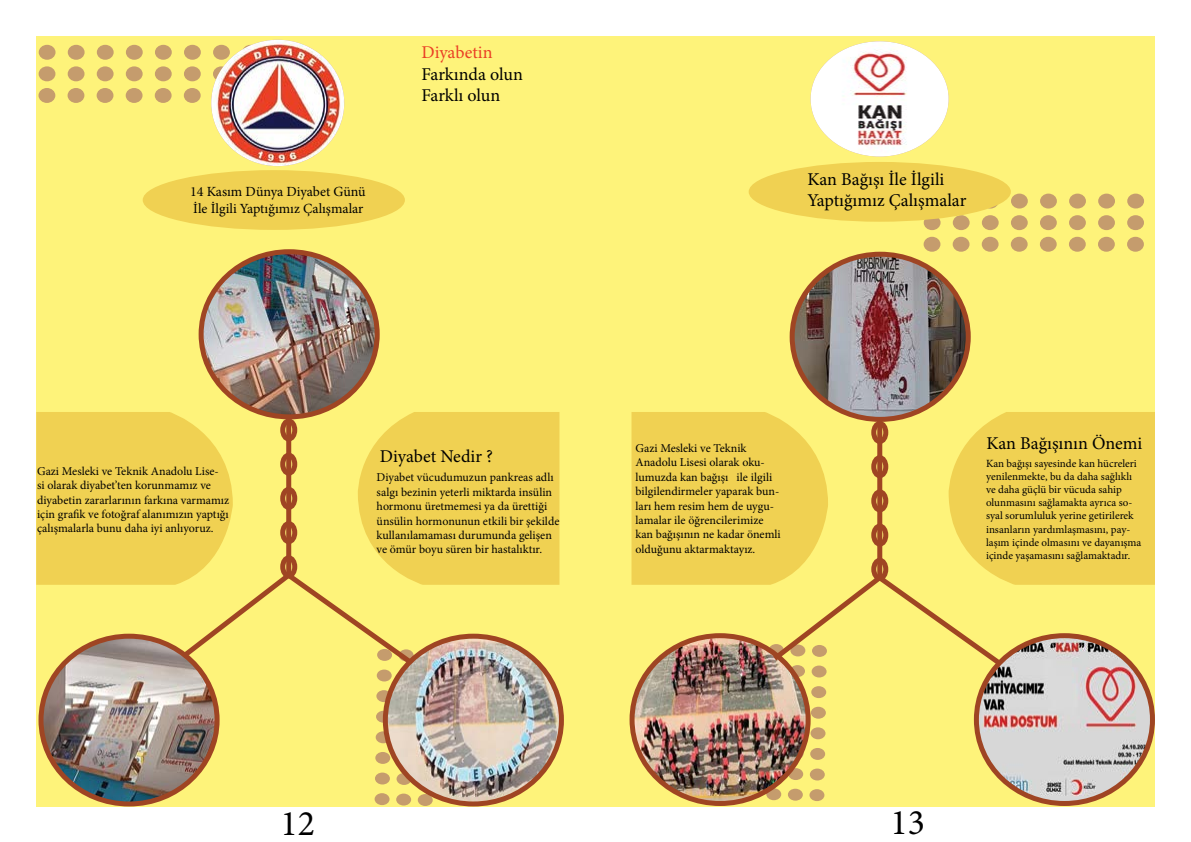
<style>
.page{position:relative;width:1191px;height:842px;background:#fff}
.page>*{position:absolute;margin:0;border:0;box-sizing:border-box;transform-origin:0 0}
.t1{font:36px "Minion Pro";color:#000}
.t2{font:18px/21.6px "Minion Pro";color:#000}
.t3{font:18px "Minion Pro";color:#ea3f25}
.t4{font:14px/16.8px "Minion Pro";color:#000}
.t5{font:12px/14.4px "Minion Pro";color:#000}
.t6{font:11px/13.2px "Minion Pro";color:#000}
</style>
<div class="page">
<div style="left:36px;top:36px;width:1119px;height:770px;background:#fef37a"></div>
<div style="left:923px;top:215px;width:17px;height:15px;background:#c59c6d;border-radius:50%"></div>
<div style="left:923px;top:237px;width:17px;height:15px;background:#c59c6d;border-radius:50%"></div>
<div style="left:952px;top:215px;width:17px;height:15px;background:#c59c6d;border-radius:50%"></div>
<div style="left:952px;top:237px;width:17px;height:15px;background:#c59c6d;border-radius:50%"></div>
<div style="left:981px;top:215px;width:17px;height:15px;background:#c59c6d;border-radius:50%"></div>
<div style="left:981px;top:237px;width:17px;height:15px;background:#c59c6d;border-radius:50%"></div>
<div style="left:1011px;top:194px;width:16px;height:15px;background:#c59c6d;border-radius:50%"></div>
<div style="left:1011px;top:215px;width:16px;height:15px;background:#c59c6d;border-radius:50%"></div>
<div style="left:1010px;top:237px;width:17px;height:15px;background:#c59c6d;border-radius:50%"></div>
<div style="left:1040px;top:194px;width:17px;height:15px;background:#c59c6d;border-radius:50%"></div>
<div style="left:1040px;top:215px;width:16px;height:15px;background:#c59c6d;border-radius:50%"></div>
<div style="left:1039px;top:237px;width:17px;height:15px;background:#c59c6d;border-radius:50%"></div>
<div style="left:1069px;top:194px;width:17px;height:15px;background:#c59c6d;border-radius:50%"></div>
<div style="left:1069px;top:215px;width:16px;height:15px;background:#c59c6d;border-radius:50%"></div>
<div style="left:1069px;top:237px;width:16px;height:15px;background:#c59c6d;border-radius:50%"></div>
<div style="left:1098px;top:194px;width:17px;height:15px;background:#c59c6d;border-radius:50%"></div>
<div style="left:1098px;top:215px;width:17px;height:15px;background:#c59c6d;border-radius:50%"></div>
<div style="left:1098px;top:237px;width:16px;height:15px;background:#c59c6d;border-radius:50%"></div>
<div style="left:1127px;top:194px;width:17px;height:15px;background:#c59c6d;border-radius:50%"></div>
<div style="left:1127px;top:215px;width:17px;height:15px;background:#c59c6d;border-radius:50%"></div>
<div style="left:1127px;top:237px;width:16px;height:15px;background:#c59c6d;border-radius:50%"></div>
<div style="left:809px;top:789px;width:15px;height:12px;background:#c59c6d;border-radius:50%"></div>
<div style="left:809px;top:768px;width:16px;height:12px;background:#c59c6d;border-radius:50%"></div>
<div style="left:810px;top:748px;width:15px;height:12px;background:#c59c6d;border-radius:50%"></div>
<div style="left:810px;top:727px;width:15px;height:12px;background:#c59c6d;border-radius:50%"></div>
<div style="left:811px;top:707px;width:15px;height:12px;background:#c59c6d;border-radius:50%"></div>
<div style="left:811px;top:686px;width:15px;height:12px;background:#c59c6d;border-radius:50%"></div>
<div style="left:811px;top:665px;width:15px;height:12px;background:#c59c6d;border-radius:50%"></div>
<div style="left:374px;top:793px;width:15px;height:12px;background:#c59c6d;border-radius:50%"></div>
<svg style="left:396px;top:793px;width:15px;height:13px"></svg>
<div style="left:418px;top:794px;width:15px;height:12px;background:#c59c6d;border-radius:50%"></div>
<div style="left:375px;top:772px;width:15px;height:12px;background:#c59c6d;border-radius:50%"></div>
<div style="left:375px;top:752px;width:15px;height:12px;background:#c59c6d;border-radius:50%"></div>
<div style="left:375px;top:731px;width:16px;height:12px;background:#c59c6d;border-radius:50%"></div>
<div style="left:376px;top:711px;width:15px;height:12px;background:#c59c6d;border-radius:50%"></div>
<div style="left:376px;top:690px;width:15px;height:12px;background:#c59c6d;border-radius:50%"></div>
<div style="left:377px;top:669px;width:15px;height:12px;background:#c59c6d;border-radius:50%"></div>
<div style="left:39px;top:45px;width:17px;height:15px;background:#c59c6d;border-radius:50%"></div>
<div style="left:39px;top:66px;width:16px;height:15px;background:#c59c6d;border-radius:50%"></div>
<div style="left:38px;top:88px;width:17px;height:15px;background:#c59c6d;border-radius:50%"></div>
<div style="left:68px;top:45px;width:17px;height:15px;background:#c59c6d;border-radius:50%"></div>
<div style="left:68px;top:66px;width:16px;height:15px;background:#c59c6d;border-radius:50%"></div>
<div style="left:68px;top:88px;width:16px;height:15px;background:#c59c6d;border-radius:50%"></div>
<div style="left:97px;top:45px;width:17px;height:15px;background:#c59c6d;border-radius:50%"></div>
<div style="left:97px;top:66px;width:17px;height:15px;background:#c59c6d;border-radius:50%"></div>
<div style="left:97px;top:88px;width:16px;height:15px;background:#c59c6d;border-radius:50%"></div>
<div style="left:126px;top:45px;width:17px;height:15px;background:#c59c6d;border-radius:50%"></div>
<div style="left:126px;top:66px;width:17px;height:15px;background:#c59c6d;border-radius:50%"></div>
<div style="left:126px;top:88px;width:16px;height:15px;background:#c59c6d;border-radius:50%"></div>
<div style="left:155px;top:45px;width:17px;height:15px;background:#c59c6d;border-radius:50%"></div>
<div style="left:155px;top:66px;width:17px;height:15px;background:#c59c6d;border-radius:50%"></div>
<div style="left:155px;top:88px;width:17px;height:15px;background:#c59c6d;border-radius:50%"></div>
<div style="left:184px;top:45px;width:17px;height:15px;background:#c59c6d;border-radius:50%"></div>
<div style="left:184px;top:66px;width:17px;height:15px;background:#c59c6d;border-radius:50%"></div>
<div style="left:184px;top:88px;width:17px;height:15px;background:#c59c6d;border-radius:50%"></div>
<img style="left:795px;top:254px;width:173px;height:158px">
<div style="left:789px;top:252px;width:181px;height:170px;border:5px solid #9f4523;border-radius:50%"></div>
<img style="left:201px;top:252px;width:176px;height:160px">
<div style="left:199px;top:249px;width:181px;height:170px;border:5px solid #9f4523;border-radius:50%"></div>
<img style="left:976px;top:671px;width:176px;height:132px">
<div style="left:974px;top:633px;width:181px;height:173px;border:5px solid #9f4523;border-radius:50%"></div>
<img style="left:385px;top:668px;width:176px;height:136px">
<div style="left:383px;top:634px;width:181px;height:172px;border:5px solid #9f4523;border-radius:50%"></div>
<img style="left:635px;top:671px;width:173px;height:132px">
<div style="left:629px;top:633px;width:181px;height:173px;border:5px solid #9f4523;border-radius:50%"></div>
<img style="left:43px;top:668px;width:172px;height:136px">
<div style="left:38px;top:634px;width:182px;height:172px;border:5px solid #9f4523;border-radius:50%"></div>
<img style="left:211px;top:40px;width:133px;height:126px">
<img style="left:810px;top:41px;width:138px;height:116px">
<div style="left:748px;top:162px;width:263px;height:60px;background:#f0d152;border-radius:50%"></div>
<div style="left:143px;top:170px;width:262px;height:60px;background:#f0d152;border-radius:50%"></div>
<svg style="left:36px;top:412px;width:523px;height:256px"></svg>
<svg style="left:631px;top:412px;width:524px;height:259px"></svg>
<p class="t4" style="left:190px;top:183px;width:177px">14 Kasım Dünya Diyabet Günü<br>İle İlgili Yaptığımız Çalışmalar</p>
<h2 class="t3" style="left:421px;top:40px;width:73px">Diyabetin</h2>
<h2 class="t2" style="left:421px;top:63px;width:103px">Farkında olun<br>Farklı olun</h2>
<h2 class="t2" style="left:807px;top:168px;width:160px">Kan Bağışı İle İlgili<br>Yaptığımız Çalışmalar</h2>
<h2 class="t2" style="left:380px;top:446px;width:115px">Diyabet Nedir ?</h2>
<p class="t5" style="left:37px;top:464px;width:193px">Gazi Mesleki ve Teknik Anadolu Lise&shy;si olarak diyabet’ten korunmamız ve diyabetin zararlarının farkına varmamız için grafik ve fotoğraf alanımızın yaptığı çalışmalarla bunu daha iyi anlıyoruz.</p>
<p class="t5" style="left:377px;top:470px;width:184px">Diyabet vücudumuzun pankreas adlı salgı bezinin yeterli miktarda insülin hormonu üretmemesi ya da ürettiği ünsülin hormonunun etkili bir şekilde kullanılamaması durumunda gelişen ve ömür boyu süren bir hastalıktır.</p>
<p class="t5" style="left:635px;top:441px;width:147px">Gazi Mesleki ve Teknik<br>Anadolu Lisesi olarak oku&shy;lumuzda kan bağışı ile ilgili bilgilendirmeler yaparak bun&shy;ları hem resim hem de uygu&shy;lamalar ile öğrencilerimize kan bağışının ne kadar önemli olduğunu aktarmaktayız.</p>
<h2 class="t2" style="left:986px;top:433px;width:157px">Kan Bağışının Önemi</h2>
<p class="t6" style="left:986px;top:456px;width:157px">Kan bağışı sayesinde kan hücreleri yenilenmekte, bu da daha sağlıklı ve daha güçlü bir vücuda sahip olunmasını sağlamakta ayrıca so&shy;syal sorumluluk yerine getirilerek insanların yardımlaşmasını, pay&shy;laşım içinde olmasını ve dayanışma içinde yaşamasını sağlamaktadır.</p>
<h1 class="t1" style="left:280px;top:799px;width:36px">12</h1>
<h1 class="t1" style="left:890px;top:798px;width:36px">13</h1>
</div>
